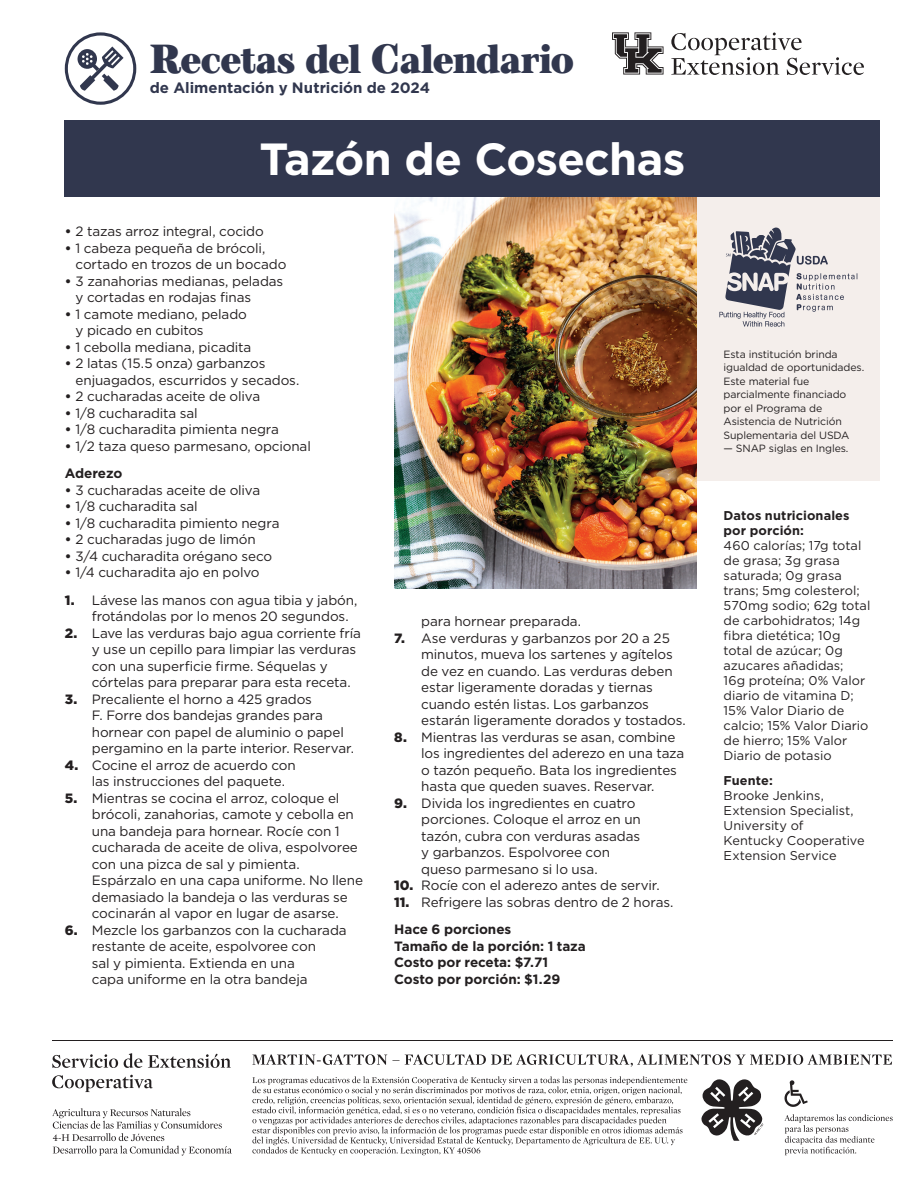
<style>
.page{position:relative;width:918px;height:1188px;background:#fff}
.page>*{position:absolute;margin:0;border:0;box-sizing:border-box;transform-origin:0 0}
.Recipe_Title{font:700 45px "Gotham";letter-spacing:-.015em;color:#fff}
.t1{font:900 40.5px "TT Barrels";letter-spacing:-.04em;color:#31374e}
.t2{font:700 15px "Gotham";color:#31374e}
.t3{font:13.5px/16.5px "Gotham";letter-spacing:-.01em;color:#231f20}
.Recipe_Text{font:700 13.5px "Gotham";letter-spacing:-.005em;color:#231f20}
.Recipe_Ingredients_Heading{font:700 13.5px "Gotham";letter-spacing:-.01em;color:#231f20}
.Nutrition_Facts___Source{font:12.75px/15px "Gotham";letter-spacing:.005em;color:#231f20}
.t4{font:10.5px/13.5px "Gotham";letter-spacing:-.01em;color:#231f20}
.s1{font-weight:700}
.s2{font-weight:900}
</style>
<div class="page">
<svg style="left:65px;top:32px;width:71px;height:73px"></svg>
<svg style="left:612px;top:32px;width:252px;height:43px"></svg>
<div style="left:697px;top:197px;width:183px;height:284px;background:#f4eeeb"></div>
<svg style="left:719px;top:228px;width:139px;height:99px"></svg>
<svg style="left:252px;top:1054px;width:640px;height:13px"></svg>
<svg style="left:52px;top:1053px;width:180px;height:103px"></svg>
<hr style="left:52px;top:1040px;width:841px;height:1px;background:#231f20">
<svg style="left:252px;top:1076px;width:435px;height:79px"></svg>
<svg style="left:701px;top:1079px;width:192px;height:76px"></svg>
<div style="left:65px;top:121px;width:815px;height:76px;background:#31374e"></div>
<img style="left:394px;top:197px;width:303px;height:391px">
<p class="t1" style="left:150px;top:35px;width:426px">Recetas del Calendario</p>
<p class="t2" style="left:150px;top:77px;width:282px">de Alimentación y Nutrición de 2024</p>
<p class="Recipe_Title" style="left:259px;top:130px;width:428px">Tazón de Cosechas</p>
<p class="t3" style="left:65px;top:223px;width:201px"><span class="s1">•</span> 2 tazas arroz integral, cocido</p>
<p class="t3" style="left:76px;top:240px;width:212px;text-indent:-11px"><span class="s1">•</span> 1 cabeza pequeña de brócoli, cortado en trozos de un bocado</p>
<p class="t3" style="left:76px;top:273px;width:209px;text-indent:-11px"><span class="s1">•</span> 3 zanahorias medianas, peladas y cortadas en rodajas finas</p>
<p class="t3" style="left:76px;top:306px;width:173px;text-indent:-11px"><span class="s1">•</span> 1 camote mediano, pelado y picado en cubitos</p>
<p class="t3" style="left:65px;top:339px;width:188px"><span class="s1">•</span> 1 cebolla mediana, picadita</p>
<p class="t3" style="left:76px;top:355px;width:225px;text-indent:-11px"><span class="s1">•</span> 2 latas (15.5 onza) garbanzos enjuagados, escurridos y secados.</p>
<p class="t3" style="left:65px;top:388px;width:197px"><span class="s1">•</span> 2 cucharadas aceite de oliva</p>
<p class="t3" style="left:65px;top:405px;width:134px"><span class="s1">•</span> 1/8 cucharadita sal</p>
<p class="t3" style="left:65px;top:421px;width:216px"><span class="s1">•</span> 1/8 cucharadita pimienta negra</p>
<p class="t3" style="left:65px;top:438px;width:248px"><span class="s1">•</span> 1/2 taza queso parmesano, opcional</p>
<p class="Recipe_Ingredients_Heading" style="left:65px;top:465px;width:59px">Aderezo</p>
<p class="t3" style="left:65px;top:481px;width:197px"><span class="s1">•</span> 3 cucharadas aceite de oliva</p>
<p class="t3" style="left:65px;top:498px;width:134px"><span class="s1">•</span> 1/8 cucharadita sal</p>
<p class="t3" style="left:65px;top:514px;width:216px"><span class="s1">•</span> 1/8 cucharadita pimiento negra</p>
<p class="t3" style="left:65px;top:531px;width:192px"><span class="s1">•</span> 2 cucharadas jugo de limón</p>
<p class="t3" style="left:65px;top:547px;width:209px"><span class="s1">•</span> 3/4 cucharadita orégano seco</p>
<p class="t3" style="left:65px;top:564px;width:196px"><span class="s1">•</span> 1/4 cucharadita ajo en polvo</p>
<p class="t3" style="left:92px;top:591px;width:267px;text-indent:-27px"><span class="s2">1.</span> Lávese las manos con agua tibia y jabón, frotándolas por lo menos 20 segundos.</p>
<p class="t3" style="left:92px;top:624px;width:271px;text-indent:-27px"><span class="s2">2.</span> Lave las verduras bajo agua corriente fría y use un cepillo para limpiar las verduras con una superficie firme. Séquelas y córtelas para preparar para esta receta.</p>
<p class="t3" style="left:92px;top:690px;width:264px;text-indent:-27px"><span class="s2">3.</span> Precaliente el horno a 425 grados<br>F. Forre dos bandejas grandes para hornear con papel de aluminio o papel pergamino en la parte interior. Reservar.</p>
<p class="t3" style="left:92px;top:756px;width:205px;text-indent:-27px"><span class="s2">4.</span> Cocine el arroz de acuerdo con las instrucciones del paquete.</p>
<p class="t3" style="left:92px;top:789px;width:273px;text-indent:-27px"><span class="s2">5.</span> Mientras se cocina el arroz, coloque el brócoli, zanahorias, camote y cebolla en una bandeja para hornear. Rocíe con 1 cucharada de aceite de oliva, espolvoree con una pizca de sal y pimienta.<br>Espárzalo en una capa uniforme. No llene demasiado la bandeja o las verduras se cocinarán al vapor en lugar de asarse.</p>
<p class="t3" style="left:92px;top:921px;width:256px;text-indent:-27px"><span class="s2">6.</span> Mezcle los garbanzos con la cucharada restante de aceite, espolvoree con<br>sal y pimienta. Extienda en una<br>capa uniforme en la otra bandeja</p>
<p class="t3" style="left:421px;top:613px;width:161px">para hornear preparada.</p>
<p class="t3" style="left:421px;top:629px;width:266px;text-indent:-27px"><span class="s2">7.</span> Ase verduras y garbanzos por 20 a 25 minutos, mueva los sartenes y agítelos de vez en cuando. Las verduras deben estar ligeramente doradas y tiernas cuando estén listas. Los garbanzos estarán ligeramente dorados y tostados.</p>
<p class="t3" style="left:421px;top:728px;width:265px;text-indent:-27px"><span class="s2">8.</span> Mientras las verduras se asan, combine los ingredientes del aderezo en una taza o tazón pequeño. Bata los ingredientes hasta que queden suaves. Reservar.</p>
<p class="t3" style="left:421px;top:794px;width:221px;text-indent:-27px"><span class="s2">9.</span> Divida los ingredientes en cuatro porciones. Coloque el arroz en un tazón, cubra con verduras asadas y garbanzos. Espolvoree con queso parmesano si lo usa.</p>
<p class="t3" style="left:394px;top:877px;width:267px"><span class="s2">10.</span> Rocíe con el aderezo antes de servir.</p>
<p class="t3" style="left:394px;top:893px;width:281px"><span class="s2">11.</span> Refrigere las sobras dentro de 2 horas.</p>
<p class="Recipe_Text" style="left:394px;top:920px;width:119px">Hace 6 porciones</p>
<p class="Recipe_Text" style="left:394px;top:937px;width:193px">Tamaño de la porción: 1 taza</p>
<p class="Recipe_Text" style="left:394px;top:953px;width:156px">Costo por receta: $7.71</p>
<p class="Recipe_Text" style="left:394px;top:970px;width:168px">Costo por porción: $1.29</p>
<p class="t4" style="left:724px;top:347px;width:142px">Esta institución brinda igualdad de oportunidades.<br>Este material fue parcialmente financiado por el Programa de<br>Asistencia de Nutrición<br>Suplementaria del USDA</p>
<p class="t4" style="left:724px;top:442px;width:126px">— SNAP siglas en Ingles.</p>
<p class="Nutrition_Facts___Source" style="left:724px;top:507px;width:148px"><span class="s1">Datos nutricionales por porción:<br></span>460 calorías; 17g total de grasa; 3g grasa saturada; 0g grasa trans; 5mg colesterol;<br>570mg sodio; 62g total de carbohidratos; 14g fibra dietética; 10g total de azúcar; 0g azucares añadidas;<br>16g proteína; 0% Valor diario de vitamina D;<br>15% Valor Diario de calcio; 15% Valor Diario de hierro; 15% Valor<br>Diario de potasio</p>
<p class="Nutrition_Facts___Source" style="left:724px;top:773px;width:143px"><span class="s1">Fuente:<br></span>Brooke Jenkins,<br>Extension Specialist,<br>University of<br>Kentucky Cooperative<br>Extension Service</p>
</div>
